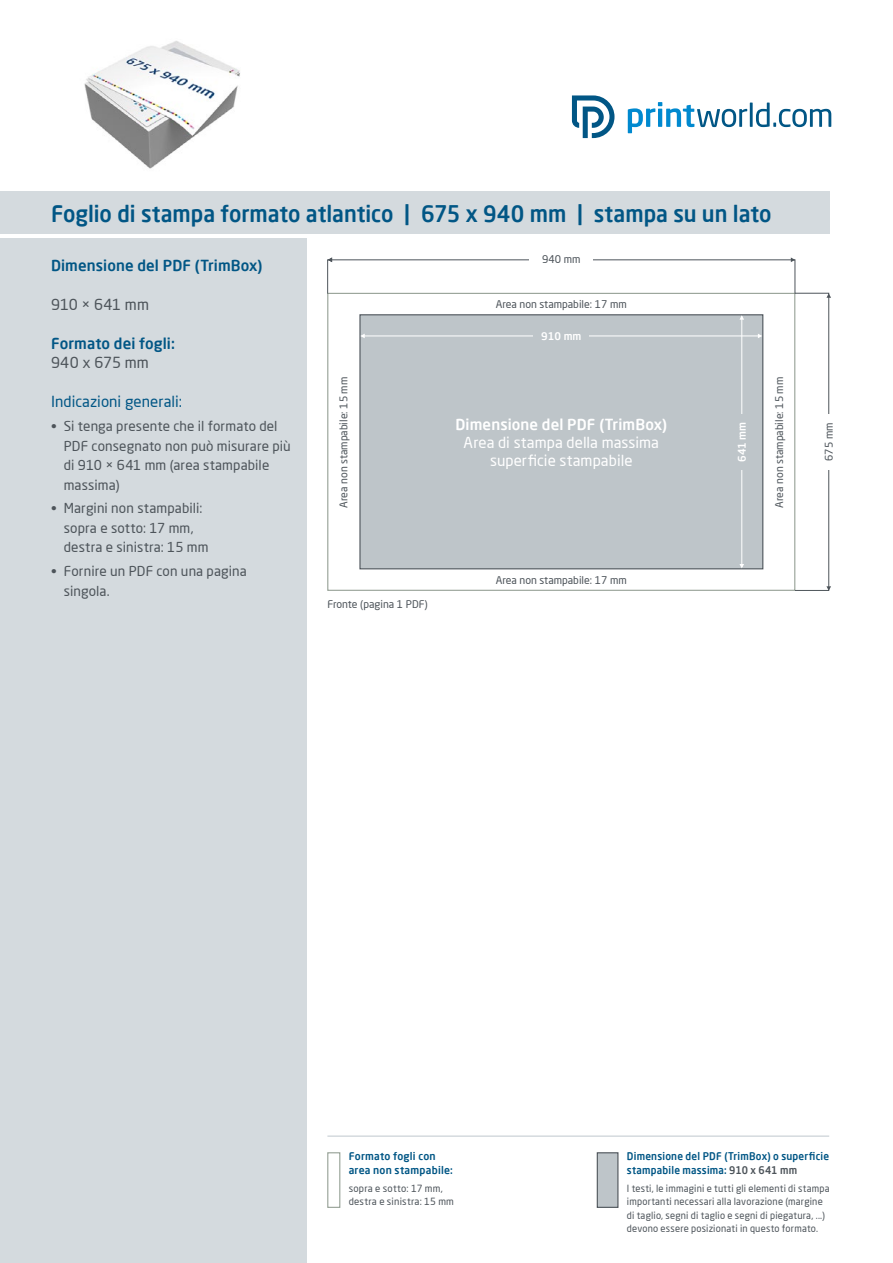
<style>
.page{position:relative;width:893px;height:1263px;background:#fff}
.page>*{position:absolute;margin:0;border:0;box-sizing:border-box;transform-origin:0 0}
.t1{font:500 22.5px "Neo Sans Pro";color:#015685;scale:.96 1}
.t2{font:15px/18px "Neo Sans Pro";letter-spacing:.005em;color:#fff;text-align:center}
.t3{font:500 15px "Neo Sans Pro";letter-spacing:.005em;color:#015685}
.t4{font:500 15px "Neo Sans Pro";letter-spacing:.01em;color:#fff}
.t5{font:15px "Neo Sans Pro";color:#015685}
.t6{font:15px "Neo Sans Pro";color:#4d545a}
.t7{font:13.5px/19.5px "Neo Sans Pro";letter-spacing:.01em;color:#4d545a}
.t8{font:10.5px "Neo Sans Pro";color:#4d545a}
.t9{font:500 10.5px/13.5px "Neo Sans Pro";letter-spacing:.025em;color:#015685;scale:.95 1}
.t10{font:500 10.5px/13.5px "Neo Sans Pro";letter-spacing:.025em;color:#015685}
.t11{font:500 10.5px "Neo Sans Pro";color:#fff}
.t12{font:9.75px/13.5px "Neo Sans Pro";letter-spacing:.02em;color:#4d545a;scale:.96 1}
.t13{font:9.75px/13.5px "Neo Sans Pro";letter-spacing:.02em;color:#4d545a}
.s1{color:#4d545a}
</style>
<div class="page">
<div style="left:0;top:238px;width:306px;height:1025px;background:#d4dade"></div>
<div style="left:0;top:191px;width:829px;height:43px;background:#d4dade"></div>
<svg style="left:628px;top:102px;width:203px;height:31px"></svg>
<svg style="left:572px;top:96px;width:42px;height:42px"></svg>
<hr style="left:327px;top:1135px;width:502px;height:2px;background:#d4dade">
<div style="left:327px;top:293px;width:468px;height:298px;background:#fff;border:1px solid #96a196"></div>
<div style="left:359px;top:314px;width:404px;height:255px;background:#bec5c9;border:1px solid #4d545a"></div>
<svg style="left:328px;top:257px;width:4px;height:5px"></svg>
<svg style="left:791px;top:257px;width:4px;height:5px"></svg>
<hr style="left:361px;top:336px;width:400px;height:1px;background:#fff">
<svg style="left:360px;top:334px;width:5px;height:4px"></svg>
<div style="left:534px;top:332px;width:55px;height:8px;background:#bec5c9"></div>
<div style="left:795px;top:293px;width:34px;height:298px;border:1px solid #4d545a"></div>
<svg style="left:826px;top:293px;width:5px;height:5px"></svg>
<svg style="left:826px;top:586px;width:5px;height:5px"></svg>
<div style="left:825px;top:414px;width:8px;height:55px;background:#fff"></div>
<hr style="left:741px;top:316px;width:1px;height:251px;background:#fff">
<svg style="left:739px;top:315px;width:5px;height:5px"></svg>
<div style="left:738px;top:414px;width:8px;height:55px;background:#bec5c9"></div>
<svg style="left:739px;top:564px;width:5px;height:4px"></svg>
<div style="left:327px;top:1152px;width:13px;height:56px;background:#fff;border:1px solid #96a196"></div>
<div style="left:597px;top:1152px;width:21px;height:56px;background:#bec5c9;border:1px solid #4d545a"></div>
<img style="left:84px;top:41px;width:156px;height:128px">
<h1 class="t1" style="left:51px;top:200px;width:752px">Foglio di stampa formato atlantico | 675 x 940 mm | stampa su un lato</h1>
<p class="t3" style="left:51px;top:256px;width:213px">Dimensione del PDF (TrimBox)</p>
<p class="t6" style="left:51px;top:295px;width:99px">910 × 641 mm</p>
<p class="t3" style="left:51px;top:334px;width:125px">Formato dei fogli:</p>
<p class="t6" style="left:51px;top:354px;width:99px">940 x 675 mm</p>
<p class="t5" style="left:51px;top:393px;width:133px">Indicazioni generali:</p>
<p class="t7" style="left:64px;top:416px;width:228px;text-indent:-13px">• Si tenga presente che il formato del<br>PDF consegnato non può misurare più di 910 × 641 mm (area stampabile massima)</p>
<p class="t7" style="left:64px;top:498px;width:146px;text-indent:-13px">• Margini non stampabili: sopra e sotto: 17 mm, destra e sinistra: 15 mm</p>
<p class="t7" style="left:64px;top:561px;width:185px;text-indent:-13px">• Fornire un PDF con una pagina singola.</p>
<p class="t8" style="left:542px;top:253px;width:40px">940 mm</p>
<p class="t8" style="left:496px;top:298px;width:133px">Area non stampabile: 17 mm</p>
<p class="t11" style="left:541px;top:329px;width:42px">910 mm</p>
<p class="t8" style="left:337px;top:508px;width:133px;rotate:-90deg">Area non stampabile: 15 mm</p>
<p class="t8" style="left:773px;top:508px;width:133px;rotate:-90deg">Area non stampabile: 15 mm</p>
<p class="t4" style="left:455px;top:415px;width:213px">Dimensione del PDF (TrimBox)</p>
<p class="t2" style="left:464px;top:433px;width:197px">Area di stampa della massima superficie stampabile</p>
<p class="t11" style="left:735px;top:462px;width:42px;rotate:-90deg">641 mm</p>
<p class="t8" style="left:823px;top:461px;width:40px;rotate:-90deg">675 mm</p>
<p class="t8" style="left:327px;top:597px;width:102px">Fronte (pagina 1 PDF)</p>
<p class="t8" style="left:496px;top:574px;width:133px">Area non stampabile: 17 mm</p>
<p class="t10" style="left:349px;top:1149px;width:106px">Formato fogli con area non stampabile:</p>
<p class="t13" style="left:349px;top:1181px;width:107px">sopra e sotto: 17 mm, destra e sinistra: 15 mm</p>
<p class="t9" style="left:627px;top:1149px;width:214px">Dimensione del PDF (TrimBox) o superficie stampabile massima: <span class="s1">910 x 641 mm</span></p>
<p class="t12" style="left:627px;top:1181px;width:213px">I testi, le immagini e tutti gli elementi di stampa importanti necessari alla lavorazione (margine di taglio, segni di taglio e segni di piegatura, ...) devono essere posizionati in questo formato.</p>
</div>
